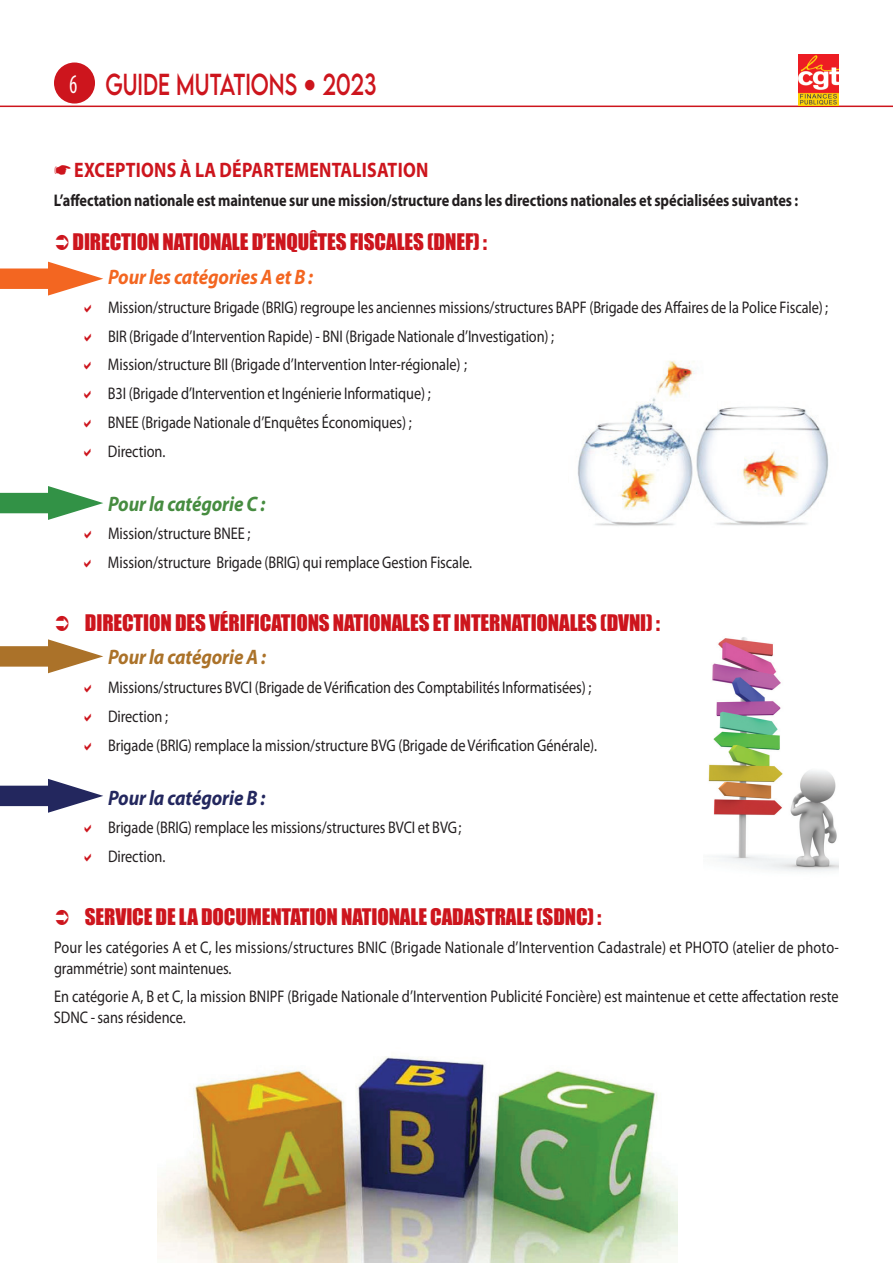
<style>
.page{position:relative;width:893px;height:1263px;background:#fff}
.page>*{position:absolute;margin:0;border:0;box-sizing:border-box;transform-origin:0 0}
.t1{font:27px "LEMONMILK";color:#cd151d;scale:.75 1}
.t2{font:21px "Impact";letter-spacing:-.005em;color:#cd151d}
.t3{font:700 21px "Myriad Pro";letter-spacing:.015em;color:#cd151d;scale:.85 1}
.t4{font:italic 700 21px "Myriad Pro";letter-spacing:-.005em;color:#f36621;scale:.9 1}
.t5{font:italic 700 21px "Myriad Pro";letter-spacing:-.005em;color:#468c40;scale:.9 1}
.t6{font:italic 700 21px "Myriad Pro";letter-spacing:-.005em;color:#ab7229;scale:.9 1}
.t7{font:italic 700 21px "Myriad Pro";letter-spacing:-.005em;color:#23275e;scale:.9 1}
.t8{font:16.8px/28.8px "Myriad Pro";letter-spacing:-.005em;color:#231f20;scale:.85 1}
.t9{font:700 16.8px "Myriad Pro";letter-spacing:-.005em;color:#231f20;scale:.85 1}
.s1{font-family:"Myriad Pro";font-stretch:condensed;color:#fff}
.s2{font-style:inherit}
</style>
<div class="page">
<div style="left:54px;top:63px;width:41px;height:41px;background:#cd151d;border-radius:50%"></div>
<hr style="left:0;top:106px;width:893px;height:1px;background:#cd151d">
<img style="left:798px;top:54px;width:41px;height:52px">
<img style="left:157px;top:1056px;width:521px;height:207px">
<img style="left:577px;top:360px;width:252px;height:166px">
<img style="left:708px;top:637px;width:131px;height:235px">
<h1 class="t1" style="left:70px;top:66px;width:411px"><span class="s1">6</span> GUIDE MUTATIONS 2023</h1>
<p class="t3" style="left:74px;top:156px;width:418px">Exceptions à la départementalisation</p>
<p class="t9" style="left:54px;top:190px;width:877px">L’affectation nationale est maintenue sur une mission/structure dans les directions nationales et spécialisées suivantes :</p>
<p class="t2" style="left:73px;top:226px;width:416px">DIRECTION NATIONALE D’ENQUÊTES FISCALES (DNEF) :</p>
<p class="t4" style="left:108px;top:263px;width:229px">Pour les catégories A et B :</p>
<p class="t8" style="left:108px;top:293px;width:849px">Mission/structure Brigade (BRIG) regroupe les anciennes missions/structures BAPF (<span class="s2">B</span>rigade des <span class="s2">A</span>ffaires de la <span class="s2">P</span>olice <span class="s2">F</span>iscale) ; BIR (<span class="s2">B</span>rigade d’<span class="s2">I</span>ntervention <span class="s2">R</span>apide) - BNI (<span class="s2">B</span>rigade <span class="s2">N</span>ationale d’<span class="s2">I</span>nvestigation) ;<br>Mission/structure BII (<span class="s2">B</span>rigade d’<span class="s2">I</span>ntervention <span class="s2">I</span>nter-régionale) ;<br>B3I (<span class="s2">B</span>rigade d’<span class="s2">I</span>ntervention et <span class="s2">I</span>ngénierie <span class="s2">I</span>nformatique) ;<br>BNEE (<span class="s2">B</span>rigade <span class="s2">N</span>ationale d’<span class="s2">E</span>nquêtes <span class="s2">É</span>conomiques) ;<br>Direction.</p>
<p class="t5" style="left:108px;top:490px;width:176px">Pour la catégorie C :</p>
<p class="t8" style="left:108px;top:519px;width:430px">Mission/structure BNEE ;<br>Mission/structure Brigade (BRIG) qui remplace Gestion Fiscale.</p>
<p class="t2" style="left:85px;top:606px;width:577px">DIRECTION DES VÉRIFICATIONS NATIONALES ET INTERNATIONALES (DVNI) :</p>
<p class="t6" style="left:108px;top:644px;width:177px">Pour la catégorie A :</p>
<p class="t8" style="left:108px;top:673px;width:577px">Missions/structures BVCI (<span class="s2">B</span>rigade de <span class="s2">V</span>érification des <span class="s2">C</span>omptabilités <span class="s2">I</span>nformatisées) ;<br>Direction ;<br>Brigade (BRIG) remplace la mission/structure BVG (<span class="s2">B</span>rigade de <span class="s2">V</span>érification <span class="s2">G</span>énérale).</p>
<p class="t7" style="left:108px;top:784px;width:176px">Pour la catégorie B :</p>
<p class="t8" style="left:108px;top:813px;width:417px">Brigade (BRIG) remplace les missions/structures BVCI et BVG;<br>Direction.</p>
<p class="t2" style="left:85px;top:900px;width:518px">SERVICE DE LA DOCUMENTATION NATIONALE CADASTRALE (SDNC) :</p>
<p class="t8" style="left:54px;top:937px;width:925px;line-height:20.2px">Pour les catégories A et C, les missions/structures BNIC (<span class="s2">B</span>rigade <span class="s2">N</span>ationale d’<span class="s2">I</span>ntervention <span class="s2">C</span>adastrale) et PHOTO (atelier de photo&shy;grammétrie) sont maintenues.</p>
<p class="t8" style="left:54px;top:986px;width:925px;line-height:20.2px">En catégorie A, B et C, la mission BNIPF (<span class="s2">B</span>rigade <span class="s2">N</span>ationale d’<span class="s2">I</span>ntervention <span class="s2">P</span>ublicité <span class="s2">F</span>oncière) est maintenue et cette affectation reste<br>SDNC - sans résidence.</p>
</div>
